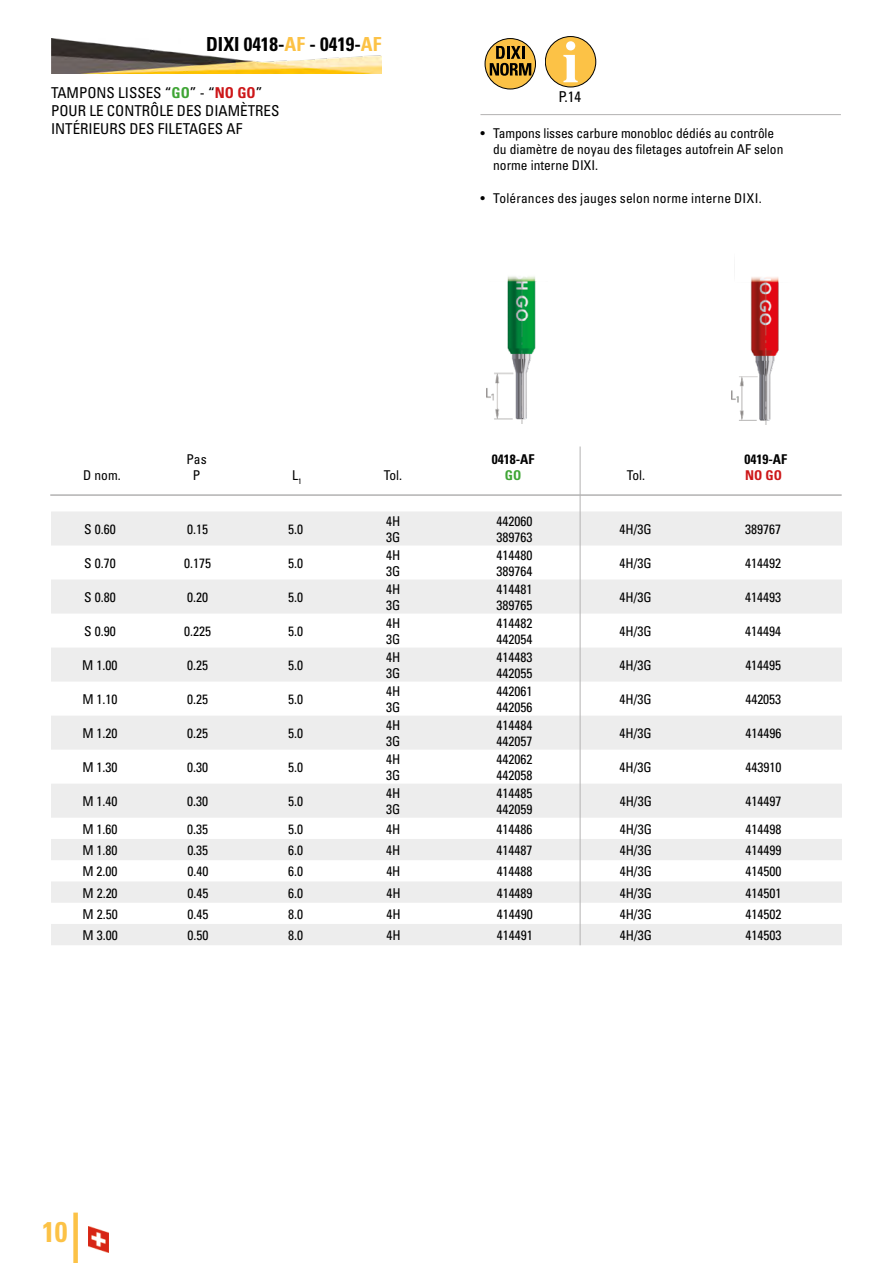
<style>
.page{position:relative;width:893px;height:1263px;background:#fff}
.page>*{position:absolute;margin:0;border:0;box-sizing:border-box;transform-origin:0 0}
.t1{font:700 condensed 28.5px "Univers";color:#fcc246}
.t2{font:700 condensed 19.35px "Univers";color:#000}
.t3{font:condensed 15px/18px "Univers";color:#000}
.t4{font:condensed 13.5px/16.2px "Univers";color:#000}
.t5{font:700 condensed 13.5px "Univers";color:#000}
.t6{font:700 condensed 13.5px "Univers";color:#cd1719}
.t7{font:700 condensed 13.5px "Univers";color:#3fa535}
.s1{color:#fcc246}
.s2{font-weight:700;color:#3fa535}
.s3{font-weight:700;color:#cd1719}
</style>
<div class="page">
<div style="left:73px;top:1212px;width:5px;height:51px;background:#fcc246"></div>
<img style="left:89px;top:1226px;width:19px;height:26px">
<img style="left:51px;top:39px;width:330px;height:35px">
<hr style="left:480px;top:114px;width:361px;height:1px;background:#b3b2b2">
<hr style="left:50px;top:494px;width:792px;height:2px;background:#b3b2b2">
<div style="left:485px;top:39px;width:50px;height:50px;background:#fcc246;border-radius:50%"></div>
<div style="left:485px;top:38px;width:51px;height:51px;border:1px solid #000;border-radius:50%"></div>
<svg style="left:490px;top:46px;width:41px;height:30px"></svg>
<svg style="left:51px;top:511px;width:791px;height:434px;fill:#ededed"></svg>
<img style="left:487px;top:276px;width:49px;height:148px">
<img style="left:731px;top:277px;width:48px;height:148px">
<hr style="left:580px;top:446px;width:1px;height:499px;background:#b3b2b2">
<div style="left:545px;top:37px;width:51px;height:50px;background:#fcc246;border-radius:50%"></div>
<div style="left:545px;top:36px;width:51px;height:51px;border:1px solid #000;border-radius:50%"></div>
<svg style="left:563px;top:41px;width:15px;height:41px"></svg>
<h2 class="t2" style="left:206px;top:33px;width:177px">DIXI 0418-<span class="s1">AF</span> - 0419-<span class="s1">AF</span></h2>
<p class="t3" style="left:51px;top:83px;width:230px">TAMPONS LISSES “<span class="s2">GO</span>” - “<span class="s3">NO GO</span>”<br>POUR LE CONTRÔLE DES DIAMÈTRES<br>INTÉRIEURS DES FILETAGES AF</p>
<p class="t3" style="left:558px;top:88px;width:24px">P.14</p>
<p class="t4" style="left:493px;top:125px;width:292px;text-indent:-13px">• Tampons lisses carbure monobloc dédiés au contrôle du diamètre de noyau des filetages autofrein AF selon norme interne DIXI.</p>
<p class="t4" style="left:480px;top:190px;width:283px">• Tolérances des jauges selon norme interne DIXI.</p>
<p class="t4" style="left:186px;top:450px;width:22px">Pas</p>
<p class="t5" style="left:492px;top:450px;width:44px">0418-AF</p>
<p class="t5" style="left:744px;top:450px;width:44px">0419-AF</p>
<p class="t4" style="left:83px;top:467px;width:39px">D nom.</p>
<p class="t4" style="left:193px;top:467px;width:9px">P</p>
<p class="t4" style="left:292px;top:467px;width:11px">L<sub>1</sub></p>
<p class="t4" style="left:384px;top:467px;width:20px">Tol.</p>
<p class="t7" style="left:505px;top:467px;width:18px">GO</p>
<p class="t4" style="left:627px;top:467px;width:20px">Tol.</p>
<p class="t6" style="left:745px;top:467px;width:38px">NO GO</p>
<p class="t4" style="left:84px;top:521px;width:33px">S 0.60</p>
<p class="t4" style="left:187px;top:521px;width:22px">0.15</p>
<p class="t4" style="left:288px;top:521px;width:16px">5.0</p>
<p class="t4" style="left:386px;top:513px;width:16px">4H<br>3G</p>
<p class="t4" style="left:497px;top:513px;width:37px">442060<br>389763</p>
<p class="t4" style="left:620px;top:521px;width:34px">4H/3G</p>
<p class="t4" style="left:745px;top:521px;width:37px">389767</p>
<p class="t4" style="left:84px;top:555px;width:33px">S 0.70</p>
<p class="t4" style="left:184px;top:555px;width:28px">0.175</p>
<p class="t4" style="left:288px;top:555px;width:16px">5.0</p>
<p class="t4" style="left:386px;top:547px;width:16px">4H<br>3G</p>
<p class="t4" style="left:497px;top:547px;width:37px">414480<br>389764</p>
<p class="t4" style="left:620px;top:555px;width:34px">4H/3G</p>
<p class="t4" style="left:745px;top:555px;width:37px">414492</p>
<p class="t4" style="left:84px;top:589px;width:33px">S 0.80</p>
<p class="t4" style="left:187px;top:589px;width:22px">0.20</p>
<p class="t4" style="left:288px;top:589px;width:16px">5.0</p>
<p class="t4" style="left:386px;top:581px;width:16px">4H<br>3G</p>
<p class="t4" style="left:497px;top:581px;width:37px">414481<br>389765</p>
<p class="t4" style="left:620px;top:589px;width:34px">4H/3G</p>
<p class="t4" style="left:745px;top:589px;width:37px">414493</p>
<p class="t4" style="left:84px;top:623px;width:33px">S 0.90</p>
<p class="t4" style="left:184px;top:623px;width:28px">0.225</p>
<p class="t4" style="left:288px;top:623px;width:16px">5.0</p>
<p class="t4" style="left:386px;top:615px;width:16px">4H<br>3G</p>
<p class="t4" style="left:497px;top:615px;width:37px">414482<br>442054</p>
<p class="t4" style="left:620px;top:623px;width:34px">4H/3G</p>
<p class="t4" style="left:745px;top:623px;width:37px">414494</p>
<p class="t4" style="left:82px;top:657px;width:37px">M 1.00</p>
<p class="t4" style="left:187px;top:657px;width:22px">0.25</p>
<p class="t4" style="left:288px;top:657px;width:16px">5.0</p>
<p class="t4" style="left:386px;top:649px;width:16px">4H<br>3G</p>
<p class="t4" style="left:497px;top:649px;width:37px">414483<br>442055</p>
<p class="t4" style="left:620px;top:657px;width:34px">4H/3G</p>
<p class="t4" style="left:745px;top:657px;width:37px">414495</p>
<p class="t4" style="left:82px;top:691px;width:37px">M 1.10</p>
<p class="t4" style="left:187px;top:691px;width:22px">0.25</p>
<p class="t4" style="left:288px;top:691px;width:16px">5.0</p>
<p class="t4" style="left:386px;top:683px;width:16px">4H<br>3G</p>
<p class="t4" style="left:497px;top:683px;width:37px">442061<br>442056</p>
<p class="t4" style="left:620px;top:691px;width:34px">4H/3G</p>
<p class="t4" style="left:745px;top:691px;width:37px">442053</p>
<p class="t4" style="left:82px;top:725px;width:37px">M 1.20</p>
<p class="t4" style="left:187px;top:725px;width:22px">0.25</p>
<p class="t4" style="left:288px;top:725px;width:16px">5.0</p>
<p class="t4" style="left:386px;top:717px;width:16px">4H<br>3G</p>
<p class="t4" style="left:497px;top:717px;width:37px">414484<br>442057</p>
<p class="t4" style="left:620px;top:725px;width:34px">4H/3G</p>
<p class="t4" style="left:745px;top:725px;width:37px">414496</p>
<p class="t4" style="left:82px;top:759px;width:37px">M 1.30</p>
<p class="t4" style="left:187px;top:759px;width:22px">0.30</p>
<p class="t4" style="left:288px;top:759px;width:16px">5.0</p>
<p class="t4" style="left:386px;top:751px;width:16px">4H<br>3G</p>
<p class="t4" style="left:497px;top:751px;width:37px">442062<br>442058</p>
<p class="t4" style="left:620px;top:759px;width:34px">4H/3G</p>
<p class="t4" style="left:745px;top:759px;width:37px">443910</p>
<p class="t4" style="left:82px;top:793px;width:37px">M 1.40</p>
<p class="t4" style="left:187px;top:793px;width:22px">0.30</p>
<p class="t4" style="left:288px;top:793px;width:16px">5.0</p>
<p class="t4" style="left:386px;top:785px;width:16px">4H<br>3G</p>
<p class="t4" style="left:497px;top:785px;width:37px">414485<br>442059</p>
<p class="t4" style="left:620px;top:793px;width:34px">4H/3G</p>
<p class="t4" style="left:745px;top:793px;width:37px">414497</p>
<p class="t4" style="left:82px;top:821px;width:37px">M 1.60</p>
<p class="t4" style="left:187px;top:821px;width:22px">0.35</p>
<p class="t4" style="left:288px;top:821px;width:16px">5.0</p>
<p class="t4" style="left:386px;top:821px;width:16px">4H</p>
<p class="t4" style="left:497px;top:821px;width:37px">414486</p>
<p class="t4" style="left:620px;top:821px;width:34px">4H/3G</p>
<p class="t4" style="left:745px;top:821px;width:37px">414498</p>
<p class="t4" style="left:82px;top:842px;width:37px">M 1.80</p>
<p class="t4" style="left:187px;top:842px;width:22px">0.35</p>
<p class="t4" style="left:288px;top:842px;width:16px">6.0</p>
<p class="t4" style="left:386px;top:842px;width:16px">4H</p>
<p class="t4" style="left:497px;top:842px;width:37px">414487</p>
<p class="t4" style="left:620px;top:842px;width:34px">4H/3G</p>
<p class="t4" style="left:745px;top:842px;width:37px">414499</p>
<p class="t4" style="left:82px;top:863px;width:37px">M 2.00</p>
<p class="t4" style="left:187px;top:863px;width:22px">0.40</p>
<p class="t4" style="left:288px;top:863px;width:16px">6.0</p>
<p class="t4" style="left:386px;top:863px;width:16px">4H</p>
<p class="t4" style="left:497px;top:863px;width:37px">414488</p>
<p class="t4" style="left:620px;top:863px;width:34px">4H/3G</p>
<p class="t4" style="left:745px;top:863px;width:37px">414500</p>
<p class="t4" style="left:82px;top:884px;width:37px">M 2.20</p>
<p class="t4" style="left:187px;top:884px;width:22px">0.45</p>
<p class="t4" style="left:288px;top:884px;width:16px">6.0</p>
<p class="t4" style="left:386px;top:884px;width:16px">4H</p>
<p class="t4" style="left:497px;top:884px;width:37px">414489</p>
<p class="t4" style="left:620px;top:884px;width:34px">4H/3G</p>
<p class="t4" style="left:745px;top:884px;width:37px">414501</p>
<p class="t4" style="left:82px;top:906px;width:37px">M 2.50</p>
<p class="t4" style="left:187px;top:906px;width:22px">0.45</p>
<p class="t4" style="left:288px;top:906px;width:16px">8.0</p>
<p class="t4" style="left:386px;top:906px;width:16px">4H</p>
<p class="t4" style="left:497px;top:906px;width:37px">414490</p>
<p class="t4" style="left:620px;top:906px;width:34px">4H/3G</p>
<p class="t4" style="left:745px;top:906px;width:37px">414502</p>
<p class="t4" style="left:82px;top:927px;width:37px">M 3.00</p>
<p class="t4" style="left:187px;top:927px;width:22px">0.50</p>
<p class="t4" style="left:288px;top:927px;width:16px">8.0</p>
<p class="t4" style="left:386px;top:927px;width:16px">4H</p>
<p class="t4" style="left:497px;top:927px;width:37px">414491</p>
<p class="t4" style="left:620px;top:927px;width:34px">4H/3G</p>
<p class="t4" style="left:745px;top:927px;width:37px">414503</p>
<h1 class="t1" style="left:42px;top:1214px;width:27px">10</h1>
</div>
